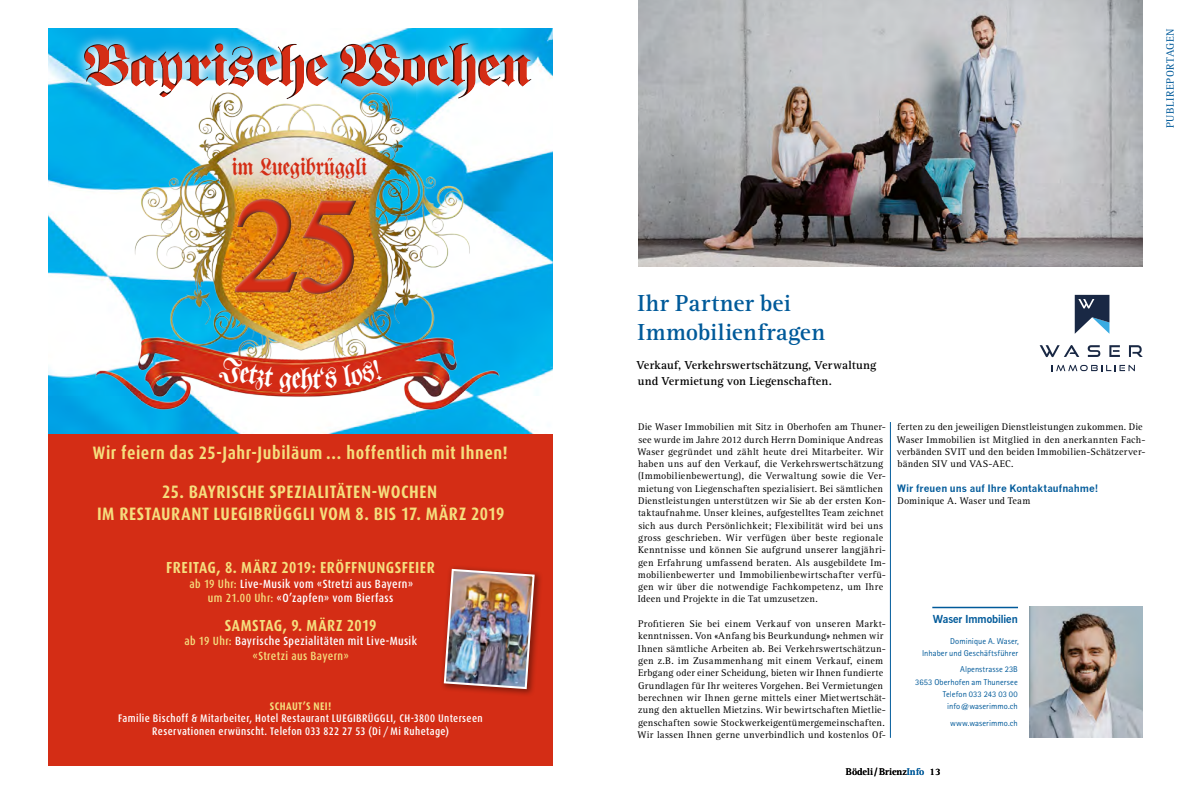
<style>
.page{position:relative;width:1191px;height:794px;background:#fff}
.page>*{position:absolute;margin:0;border:0;box-sizing:border-box;transform-origin:0 0}
.t1{font:133.5px "Times New Roman";color:#d42d15}
.t2{font:27.7px "Walbaum Fraktur";color:#fff}
.t3{font:700 24px/28.7px "Rotis Serif";letter-spacing:.01em;color:#005a9a}
.t4{font:22px "Walbaum Fraktur";letter-spacing:.01em;color:#d42d15}
.t5{font:700 18px/21.6px "Dax";letter-spacing:.03em;color:#f5de7e;text-align:center}
.t6{font:700 16px "Dax";letter-spacing:.035em;color:#f5de7e}
.t7{font:700 12px/16.4px "Rotis Serif";letter-spacing:.015em;color:#000}
.t8{font:500 11.9px/14.4px "Dax";letter-spacing:.03em;color:#fff;text-align:center}
.t9{font:500 11px/12.3px "Dax";letter-spacing:.035em;color:#fff;text-align:center}
.t10{font:11px "Rotis Serif";letter-spacing:.035em;color:#005a9a}
.t11{font:700 11px "News Gothic BT";letter-spacing:-.005em;color:#005a9a}
.t12{font:700 11px "Dax";letter-spacing:.04em;color:#f5de7e}
.t13{font:10px/12.3px "Rotis Serif";letter-spacing:.025em;color:#000}
.t14{font:700 10px "News Gothic";color:#005a9a}
.t15{font:700 10px "Rotis Serif";color:#000}
.t16{font:8.5px/12.3px "Rotis Sans Serif";letter-spacing:.005em;color:#005a9a;text-align:right}
.s1{color:#f5de7e}
.s2{color:#005a9a}
</style>
<div class="page">
<img style="left:48px;top:28px;width:505px;height:406px">
<div style="left:48px;top:434px;width:505px;height:331px;background:#d42d15"></div>
<img style="left:54px;top:80px;width:495px;height:354px">
<div style="left:151px;top:149px;width:444px;height:190px;background:#000;opacity:.75"></div>
<svg style="left:73px;top:32px;width:472px;height:81px"></svg>
<div style="left:83px;top:42px;width:448px;height:58px;background:#000;opacity:.75"></div>
<div style="left:439px;top:564px;width:104px;height:133px;background:#000;opacity:.4"></div>
<img style="left:443px;top:568px;width:93px;height:122px">
<svg style="left:1039px;top:345px;width:40px;height:12px"></svg>
<svg style="left:1087px;top:345px;width:13px;height:12px"></svg>
<svg style="left:1109px;top:345px;width:10px;height:12px"></svg>
<svg style="left:1129px;top:345px;width:13px;height:12px"></svg>
<svg style="left:1051px;top:365px;width:84px;height:6px"></svg>
<svg style="left:1074px;top:295px;width:35px;height:39px"></svg>
<img style="left:638px;top:0;width:504px;height:266px">
<hr style="left:932px;top:607px;width:86px;height:1px;background:#005a9a">
<img style="left:1029px;top:606px;width:113px;height:132px">
<hr style="left:890px;top:422px;width:1px;height:316px;background:#005a9a">
<svg style="left:218px;top:356px;width:83px;height:37px;background:#d43e27"></svg>
<svg style="left:312px;top:359px;width:71px;height:30px;background:#d2311a"></svg>
<h3 class="t4" style="left:232px;top:155px;width:136px">im Luegibrüggli</h3>
<h1 class="t1" style="left:234px;top:156px;width:130px">25</h1>
<h2 class="t2" style="left:300px;top:363px;width:14px">h</h2>
<h3 class="t5" style="left:93px;top:442px;width:416px">Wir feiern das 25-Jahr-Jubiläum … hoffentlich mit Ihnen!</h3>
<h3 class="t5" style="left:97px;top:481px;width:409px">25. BAYRISCHE SPEZIALITÄTEN-WOCHEN<br>IM RESTAURANT LUEGIBRÜGGLI VOM 8. BIS 17. MÄRZ 2019</h3>
<h3 class="t6" style="left:166px;top:559px;width:270px">FREITAG, 8. MÄRZ 2019: ERÖFFNUNGSFEIER</h3>
<p class="t8" style="left:189px;top:576px;width:225px"><span class="s1">ab 19 Uhr:</span> Live-Musik vom «Stretzi aus Bayern» <span class="s1">um 21.00 Uhr:</span> «O’zapfen» vom Bierfass</p>
<h3 class="t6" style="left:225px;top:616px;width:153px">SAMSTAG, 9. MÄRZ 2019</h3>
<p class="t8" style="left:184px;top:634px;width:234px"><span class="s1">ab 19 Uhr:</span> Bayrische Spezialitäten mit Live-Musik <span class="s1">«Stretzi aus Bayern»</span></p>
<p class="t12" style="left:270px;top:700px;width:63px">SCHAUT’S NEI!</p>
<p class="t9" style="left:118px;top:712px;width:366px">Familie Bischoff &amp; Mitarbeiter, Hotel Restaurant LUEGIBRÜGGLI, CH-3800 Unterseen<br>Reservationen erwünscht. Telefon 033 822 27 53 (Di / Mi Ruhetage)</p>
<p class="t10" style="left:1164px;top:128px;width:102px;rotate:-90deg">PUBLIREPORTAGEN</p>
<h3 class="t3" style="left:637px;top:289px;width:189px">Ihr Partner bei<br>Immobilienfragen</h3>
<p class="t7" style="left:636px;top:357px;width:241px">Verkauf, Verkehrswertschätzung, Verwaltung und Vermietung von Liegenschaften.</p>
<p class="t13" style="left:637px;top:421px;width:250px">Die Waser Immobilien mit Sitz in Oberhofen am Thuner&shy;see wurde im Jahre 2012 durch Herrn Dominique Andreas Waser gegründet und zählt heute drei Mitarbeiter. Wir haben uns auf den Verkauf, die Verkehrswertschätzung (Immobilienbewertung), die Verwaltung sowie die Ver&shy;mietung von Liegenschaften spezialisiert. Bei sämtlichen Dienstleistungen unterstützen wir Sie ab der ersten Kon&shy;taktaufnahme. Unser kleines, aufgestelltes Team zeichnet sich aus durch Persönlichkeit; Flexibilität wird bei uns gross geschrieben. Wir verfügen über beste regionale Kenntnisse und können Sie aufgrund unserer langjähri&shy;gen Erfahrung umfassend beraten. Als ausgebildete Im&shy;mobilienbewerter und Immobilienbewirtschafter verfü&shy;gen wir über die notwendige Fachkompetenz, um Ihre Ideen und Projekte in die Tat umzusetzen.</p>
<p class="t13" style="left:637px;top:618px;width:250px">Profitieren Sie bei einem Verkauf von unseren Markt&shy;kenntnissen. Von «Anfang bis Beurkundung» nehmen wir Ihnen sämtliche Arbeiten ab. Bei Verkehrswertschätzun&shy;gen z.B. im Zusammenhang mit einem Verkauf, einem Erbgang oder einer Scheidung, bieten wir Ihnen fundierte Grundlagen für Ihr weiteres Vorgehen. Bei Vermietungen berechnen wir Ihnen gerne mittels einer Mietwertschät&shy;zung den aktuellen Mietzins. Wir bewirtschaften Mietlie&shy;genschaften sowie Stockwerkeigentümergemeinschaften.<br>Wir lassen Ihnen gerne unverbindlich und kostenlos Of-</p>
<p class="t13" style="left:897px;top:421px;width:250px">ferten zu den jeweiligen Dienstleistungen zukommen. Die Waser Immobilien ist Mitglied in den anerkannten Fach&shy;verbänden SVIT und den beiden Immobilien-Schätzerver&shy;bänden SIV und VAS-AEC.</p>
<p class="t14" style="left:897px;top:482px;width:203px">Wir freuen uns auf Ihre Kontaktaufnahme!</p>
<p class="t13" style="left:897px;top:495px;width:134px">Dominique A. Waser und Team</p>
<p class="t11" style="left:932px;top:612px;width:86px">Waser Immobilien</p>
<p class="t16" style="left:922px;top:634px;width:98px">Dominique A. Waser,<br>Inhaber und Geschäftsführer</p>
<p class="t16" style="left:915px;top:663px;width:104px">Alpenstrasse 23B<br>3653 Oberhofen am Thunersee<br>Telefon 033 243 03 00 info@waserimmo.ch</p>
<p class="t16" style="left:950px;top:716px;width:69px">www.waserimmo.ch</p>
<p class="t15" style="left:846px;top:765px;width:96px">Bödeli/Brienz<span class="s2">Info</span> 13</p>
</div>
